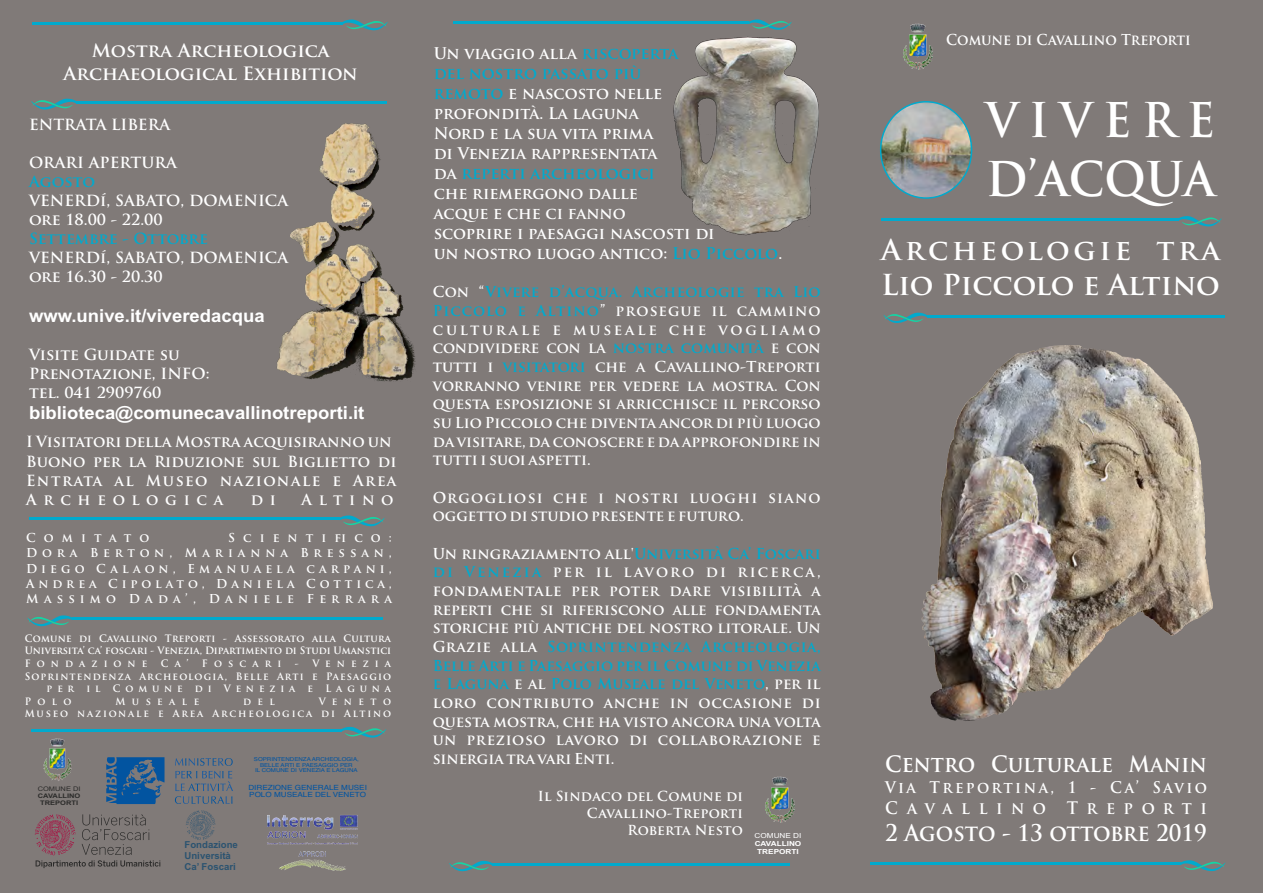
<style>
.page{position:relative;width:1263px;height:893px;background:#807a78}
.page>*{position:absolute;margin:0;border:0;box-sizing:border-box;transform-origin:0 0}
.t1{font:700 46.65px/59.2px "Trajan Pro";letter-spacing:.24em;color:#fff;scale:.96 1}
.t2{font:700 28.2px/35.8px "Trajan Pro";color:#fff}
.t3{font:700 22.5px "Trajan Pro";color:#fff;scale:.95 1}
.t4{font:700 21.9px "Trajan Pro";color:#fff;scale:.95 1}
.t5{font:700 18px "Arial";color:#fff}
.t6{font:700 18px/22.8px "Trajan Pro";color:#fff;text-align:center}
.t7{font:700 16.8px "Trajan Pro";letter-spacing:.54em;color:#fff;scale:.95 1}
.t8{font:700 15.75px/20px "Trajan Pro";color:#fff}
.t9{font:700 15.75px "Trajan Pro";letter-spacing:.165em;color:#fff;scale:.95 1}
.t10{font:700 15px/19px "Trajan Pro";color:#fff}
.t11{font:700 15px "Trajan Pro";color:#01aacd}
.t12{font:700 14.7px/18.6px "Trajan Pro";color:#fff;text-align:justify}
.t13{font:700 14.7px/18.6px "Trajan Pro";letter-spacing:.05em;color:#fff}
.t14{font:700 14.7px "Trajan Pro";color:#fff;scale:.95 1}
.t15{font:700 13.5px "Trajan Pro";letter-spacing:.01em;color:#fff}
.t16{font:700 12px/15.3px "Trajan Pro";letter-spacing:.345em;color:#fff;text-align:justify}
.t17{font:700 12px "Trajan Pro";letter-spacing:.435em;color:#fff}
.t18{font:700 12px "Trajan Pro";letter-spacing:.67em;color:#fff}
.t19{font:700 9.9px/12.6px "Trajan Pro";letter-spacing:.185em;color:#fff;text-align:justify}
.t20{font:700 9.9px "Trajan Pro";letter-spacing:.12em;color:#fff}
.t21{font:700 9.9px "Trajan Pro";letter-spacing:.505em;color:#fff}
.t22{font:700 9.9px "Trajan Pro";letter-spacing:.63em;color:#fff}
.t23{font:700 9.9px "Trajan Pro";letter-spacing:.665em;color:#fff}
.t24{font:700 9.6px/10.8px "Arial";color:#2b5370}
.t25{font:7.05px/7.1px "Helvetica";color:#0053a1;scale:1.14 1}
.t26{font:700 6.9px/7.6px "Arial";color:#fff;text-align:center;scale:1.19 1}
.t27{font:700 6.3px/7.1px "Arial";color:#2b2b2a;text-align:center;scale:1.19 1}
.t28{font:6.3px "Arial";color:#2b2b2a;scale:1.19 1}
.t29{font:5.4px/5.4px "Helvetica";color:#0053a1;text-align:center;scale:1.14 1}
.s1{color:#01aacd}
</style>
<div class="page">
<img style="left:881px;top:102px;width:90px;height:96px;border-radius:50%">
<div style="left:880px;top:101px;width:92px;height:98px;border:2px solid #01aacd;border-radius:50%"></div>
<svg style="left:1178px;top:216px;width:44px;height:11px"></svg>
<hr style="left:881px;top:218px;width:297px;height:2px;background:#01aacd">
<svg style="left:883px;top:312px;width:44px;height:11px"></svg>
<hr style="left:927px;top:315px;width:297px;height:2px;background:#01aacd">
<svg style="left:27px;top:615px;width:46px;height:12px"></svg>
<hr style="left:72px;top:618px;width:311px;height:2px;background:#01aacd">
<svg style="left:35px;top:814px;width:125px;height:54px"></svg>
<svg style="left:186px;top:810px;width:29px;height:30px"></svg>
<img style="left:922px;top:345px;width:291px;height:376px">
<img style="left:765px;top:776px;width:30px;height:47px">
<svg style="left:748px;top:19px;width:44px;height:11px"></svg>
<hr style="left:453px;top:22px;width:296px;height:2px;background:#01aacd">
<svg style="left:449px;top:860px;width:43px;height:12px"></svg>
<hr style="left:492px;top:863px;width:298px;height:2px;background:#01aacd">
<svg style="left:342px;top:19px;width:46px;height:12px"></svg>
<hr style="left:32px;top:22px;width:311px;height:2px;background:#01aacd">
<img style="left:673px;top:36px;width:146px;height:200px">
<img style="left:277px;top:123px;width:139px;height:258px">
<svg style="left:339px;top:515px;width:46px;height:12px"></svg>
<hr style="left:29px;top:518px;width:311px;height:2px;background:#01aacd">
<svg style="left:31px;top:98px;width:45px;height:12px"></svg>
<hr style="left:76px;top:101px;width:310px;height:2px;background:#01aacd">
<svg style="left:341px;top:726px;width:45px;height:12px"></svg>
<hr style="left:31px;top:729px;width:310px;height:2px;background:#01aacd">
<img style="left:903px;top:23px;width:30px;height:47px">
<img style="left:43px;top:738px;width:29px;height:43px">
<svg style="left:106px;top:757px;width:59px;height:47px"></svg>
<svg style="left:175px;top:758px;width:58px;height:46px"></svg>
<img style="left:267px;top:815px;width:91px;height:56px">
<svg style="left:1180px;top:860px;width:46px;height:12px"></svg>
<hr style="left:870px;top:863px;width:310px;height:2px;background:#01aacd">
<p class="t6" style="left:63px;top:39px;width:296px">Mostra Archeologica<br>Archaeological Exhibition</p>
<p class="t10" style="left:29px;top:115px;width:143px">ENTRATA LIBERA</p>
<p class="t10" style="left:29px;top:153px;width:149px">ORARI APERTURA</p>
<p class="t11" style="left:29px;top:173px;width:68px">Agosto</p>
<p class="t10" style="left:29px;top:191px;width:261px">VENERDí, SABATO, DOMENICA ore 18.00 - 22.00</p>
<p class="t11" style="left:29px;top:230px;width:180px">Settembre - Ottobre</p>
<p class="t10" style="left:29px;top:248px;width:261px">VENERDí, SABATO, DOMENICA ore 16.30 - 20.30</p>
<p class="t5" style="left:29px;top:305px;width:237px">www.unive.it/viveredacqua</p>
<p class="t10" style="left:29px;top:345px;width:182px">Visite Guidate su<br>Prenotazione, INFO: tel. 041 2909760</p>
<p class="t5" style="left:29px;top:402px;width:337px">biblioteca@comunecavallinotreporti.it</p>
<p class="t10" style="left:26px;top:433px;width:372px">I Visitatori della Mostra acquisiranno un<br>Buono per la Riduzione sul Biglietto di<br>Entrata al Museo nazionale e Area<br>Archeologica</p>
<p class="t10" style="left:251px;top:490px;width:27px">d i</p>
<p class="t10" style="left:301px;top:490px;width:94px">Altino</p>
<p class="t16" style="left:26px;top:530px;width:367px;text-indent:202px">Scientifico:<br>Dora Berton, Marianna Bressan, Diego Calaon, Emanuaela carpani, Andrea Cipolato, Daniela Cottica,</p>
<p class="t18" style="left:26px;top:531px;width:125px">Comitato</p>
<p class="t17" style="left:26px;top:592px;width:367px">Massimo Dada’, Daniele Ferrara</p>
<p class="t19" style="left:25px;top:632px;width:368px">Comune di Cavallino Treporti - Assessorato alla Cultura Universita’ ca’ foscari - Venezia, Dipartimento di Studi Umanstici Fondazione</p>
<p class="t19" style="left:161px;top:657px;width:29px">Ca’</p>
<p class="t22" style="left:202px;top:658px;width:81px">Foscari</p>
<p class="t22" style="left:295px;top:658px;width:98px">- Venezia</p>
<p class="t20" style="left:25px;top:670px;width:368px">Soprintendenza Archeologia, Belle Arti e Paesaggio</p>
<p class="t21" style="left:47px;top:683px;width:346px">per il Comune di Venezia e Laguna</p>
<p class="t19" style="left:25px;top:695px;width:48px">Polo</p>
<p class="t23" style="left:115px;top:696px;width:85px">Museale</p>
<p class="t19" style="left:243px;top:695px;width:33px">del</p>
<p class="t19" style="left:25px;top:695px;width:368px;text-align:right">Veneto<br>Museo nazionale e Area Archeologica di Altino</p>
<p class="t28" style="left:38px;top:785px;width:38px">COMUNE DI</p>
<p class="t27" style="left:38px;top:792px;width:37px">CAVALLINO<br>TREPORTI</p>
<p class="t29" style="left:254px;top:757px;width:94px">SOPRINTENDENZA ARCHEOLOGIA,<br>BELLE ARTI E PAESAGGIO PER<br>IL COMUNE DI VENEZIA E LAGUNA</p>
<p class="t25" style="left:248px;top:783px;width:105px">DIREZIONE GENERALE MUSEI<br>POLO MUSEALE DEL VENETO</p>
<p class="t24" style="left:184px;top:840px;width:55px">Fondazione<br>Università<br>Ca’ Foscari</p>
<p class="t8" style="left:434px;top:44px;width:350px">Un viaggio alla <span class="s1">riscoperta<br>del nostro passato più<br>remoto</span> e nascosto nelle<br>profondità. La laguna<br>Nord e la sua vita prima<br>di Venezia rappresentata<br>da <span class="s1">reperti archeologici<br></span>che riemergono dalle<br>acque e che ci fanno<br>scoprire i paesaggi nascosti di<br>un nostro luogo antico: <span class="s1">Lio Piccolo</span>.</p>
<p class="t12" style="left:433px;top:283px;width:389px">Con “<span class="s1">Vivere d’acqua. Archeologie tra Lio Piccolo e Altino</span>” prosegue il cammino culturale e museale che vogliamo condividere con la <span class="s1">nostra comunità</span> e con tutti i <span class="s1">visitatori</span> che a Cavallino-Treporti vorranno venire per vedere la mostra. Con questa esposizione si arricchisce il percorso su Lio Piccolo che diventa ancor di più luogo da visitare, da conoscere e da approfondire in tutti i suoi aspetti.</p>
<p class="t13" style="left:433px;top:488px;width:389px">Orgogliosi che i nostri luoghi siano oggetto di studio presente e futuro.</p>
<p class="t12" style="left:433px;top:544px;width:389px">Un ringraziamento all'<span class="s1">Università Ca’ Foscari di Venezia</span> per il lavoro di ricerca, fondamentale per poter dare visibilità a reperti che si riferiscono alle fondamenta storiche più antiche del nostro litorale. Un Grazie alla <span class="s1">Soprintendenza Archeologia, Belle Arti e Paesaggio per il Comune di Venezia e Laguna</span> e al <span class="s1">Polo Museale del Veneto</span>, per il loro contributo anche in occasione di questa mostra, che ha visto ancora una volta un prezioso lavoro di collaborazione e sinergia tra vari Enti.</p>
<p class="t15" style="left:538px;top:788px;width:207px">Il Sindaco del Comune di</p>
<p class="t15" style="left:587px;top:805px;width:158px">Cavallino-Treporti</p>
<p class="t15" style="left:627px;top:822px;width:175px">Roberta Nesto <sub>COMUNE</sub> <sub>DI</sub></p>
<p class="t26" style="left:755px;top:839px;width:41px">CAVALLINO<br>TREPORTI</p>
<p class="t14" style="left:946px;top:32px;width:259px">Comune di Cavallino Treporti</p>
<h1 class="t1" style="left:986px;top:91px;width:240px">VIVERE<br>D’ACQUA</h1>
<h2 class="t2" style="left:881px;top:232px;width:340px">Archeologie tra<br>Lio Piccolo e Altino</h2>
<h3 class="t4" style="left:885px;top:751px;width:340px">Centro Culturale Manin</h3>
<p class="t9" style="left:885px;top:778px;width:340px">Via Treportina, 1 - Ca’ Savio</p>
<p class="t7" style="left:885px;top:799px;width:340px">Cavallino Treporti</p>
<h3 class="t3" style="left:885px;top:820px;width:340px">2 Agosto - 13 ottobre 2019</h3>
</div>
